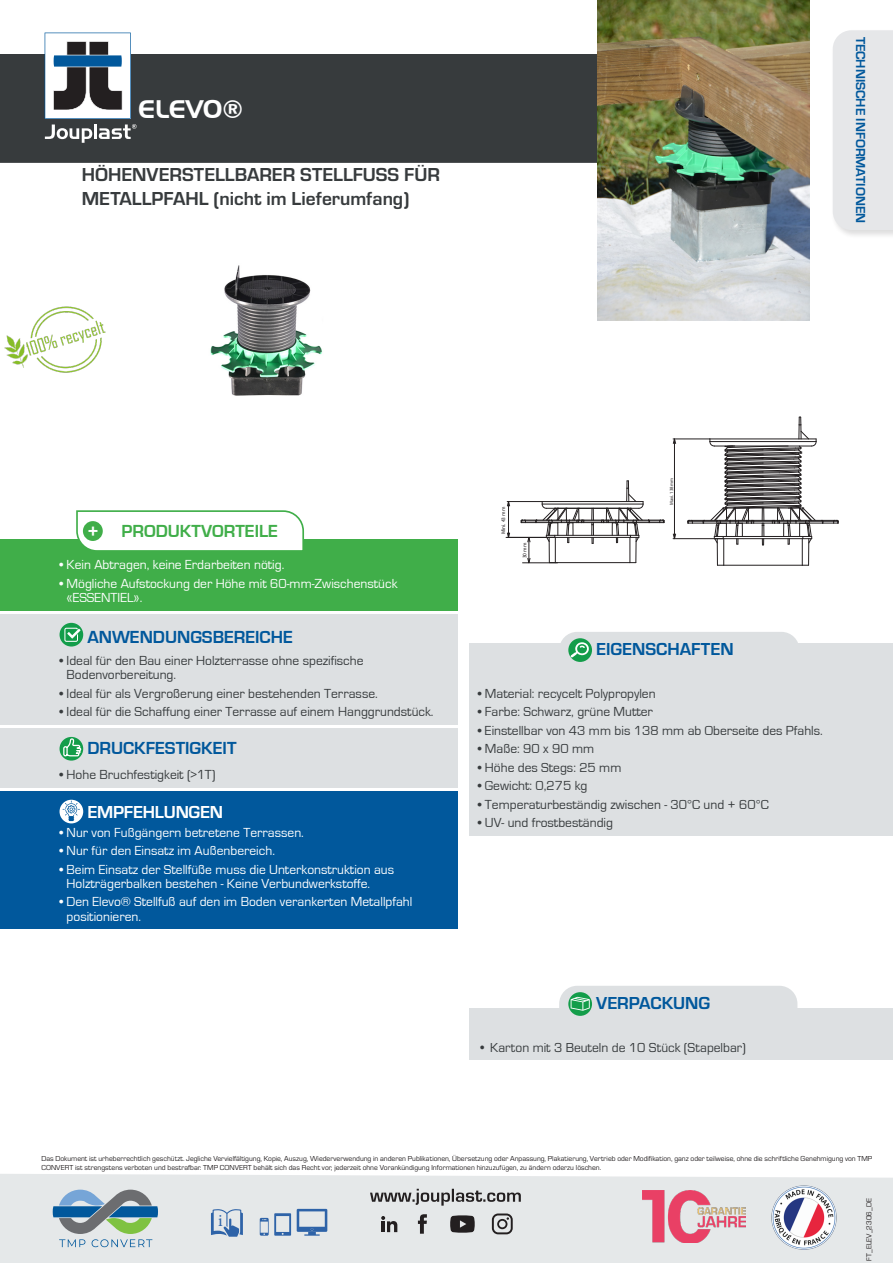
<style>
.page{position:relative;width:893px;height:1263px;background:#fff}
.page>*{position:absolute;margin:0;border:0;box-sizing:border-box;transform-origin:0 0}
.Nom_générique{font:24.75px "Handel Gothic BT";color:#fff}
.Désignation{font:700 19.5px/23.4px "Eurostile";color:#373b3d}
.t1{font:700 18px "Eurostile";color:#01589c}
.t2{font:700 18px "Eurostile";color:#01589c}
.t3{font:700 18px "Eurostile";color:#40ae49}
.Specifique{font:700 18px "Eurostile";letter-spacing:-.01em;color:#fff}
.t4{font:700 18px "Eurostile";color:#fff}
.t5{font:17.1px "Minion Pro";color:#2e63a8}
.Specifique-2{font:13.5px/14.2px "Eurostile";color:#373b3d}
.Specifique-3{font:13.5px/14.2px "Eurostile";color:#fff}
.t6{font:13.5px "Eurostile";color:#373b3d}
.t7{font:700 13.5px "Eurostile";color:#01589c}
.t8{font:7.5px/9px "Eurostile";color:#231f20}
.t9{font:5.4px "Myriad Pro";color:#231f20}
.t10{font:4.65px "Myriad Pro";color:#231f20}
</style>
<div class="page">
<div style="left:0;top:1174px;width:893px;height:89px;background:#e5e8e9"></div>
<div style="left:0;top:54px;width:598px;height:109px;background:#373b3d"></div>
<svg style="left:53px;top:1189px;width:105px;height:58px;background:#96afb7"></svg>
<img style="left:771px;top:1184px;width:66px;height:66px">
<img style="left:642px;top:1190px;width:104px;height:52px">
<svg style="left:370px;top:1189px;width:151px;height:16px;background:#aaabac"></svg>
<svg style="left:450px;top:1215px;width:25px;height:18px"></svg>
<svg style="left:381px;top:1216px;width:16px;height:16px"></svg>
<svg style="left:418px;top:1214px;width:9px;height:20px"></svg>
<svg style="left:492px;top:1213px;width:21px;height:21px"></svg>
<div style="left:469px;top:1009px;width:424px;height:51px;background:#dde0e2"></div>
<div style="left:559px;top:986px;width:238px;height:41px;background:#dde0e2;border-radius:18px"></div>
<svg style="left:568px;top:992px;width:24px;height:24px"></svg>
<svg style="left:571px;top:997px;width:19px;height:14px"></svg>
<div style="left:469px;top:643px;width:424px;height:192px;background:#dde0e2"></div>
<div style="left:559px;top:632px;width:240px;height:41px;background:#dde0e2;border-radius:18px"></div>
<svg style="left:568px;top:638px;width:24px;height:24px"></svg>
<svg style="left:571px;top:642px;width:18px;height:16px"></svg>
<img style="left:598px;top:1px;width:212px;height:320px">
<div style="left:830px;top:29px;width:63px;height:210px;background:#231f20;opacity:.15"></div>
<div style="left:833px;top:30px;width:60px;height:200px;background:#e6e7e9"></div>
<hr style="left:508px;top:501px;width:1px;height:36px;background:#231f20">
<hr style="left:507px;top:537px;width:48px;height:1px;background:#231f20">
<hr style="left:507px;top:501px;width:35px;height:1px;background:#231f20">
<svg style="left:506px;top:532px;width:5px;height:6px"></svg>
<svg style="left:506px;top:501px;width:5px;height:6px"></svg>
<svg style="left:520px;top:480px;width:145px;height:84px"></svg>
<hr style="left:674px;top:439px;width:1px;height:62px;background:#231f20">
<hr style="left:673px;top:439px;width:37px;height:1px;background:#231f20">
<svg style="left:672px;top:438px;width:5px;height:6px"></svg>
<hr style="left:674px;top:501px;width:1px;height:38px;background:#231f20">
<hr style="left:673px;top:538px;width:50px;height:1px;background:#231f20">
<svg style="left:672px;top:533px;width:5px;height:7px"></svg>
<svg style="left:687px;top:417px;width:152px;height:149px"></svg>
<svg style="left:45px;top:33px;width:92px;height:110px"></svg>
<div style="left:0;top:539px;width:458px;height:72px;background:#40ae49"></div>
<div style="left:0;top:614px;width:458px;height:111px;background:#dde0e2"></div>
<div style="left:60px;top:623px;width:23px;height:23px;background:#139d4a;border-radius:50%"></div>
<svg style="left:64px;top:628px;width:16px;height:14px"></svg>
<div style="left:0;top:728px;width:458px;height:60px;background:#dde0e2"></div>
<div style="left:60px;top:737px;width:23px;height:24px;background:#139d4a;border-radius:50%"></div>
<svg style="left:63px;top:736px;width:19px;height:21px"></svg>
<div style="left:0;top:791px;width:458px;height:138px;background:#01589c"></div>
<div style="left:60px;top:800px;width:23px;height:23px;background:#fff;border-radius:50%"></div>
<svg style="left:63px;top:800px;width:17px;height:21px"></svg>
<img style="left:4px;top:306px;width:101px;height:67px">
<img style="left:210px;top:265px;width:112px;height:131px">
<svg style="left:76px;top:510px;width:228px;height:41px"></svg>
<div style="left:83px;top:521px;width:20px;height:20px;background:#40ae49;border-radius:50%"></div>
<svg style="left:211px;top:1209px;width:32px;height:28px"></svg>
<svg style="left:260px;top:1213px;width:31px;height:23px"></svg>
<svg style="left:297px;top:1209px;width:30px;height:27px"></svg>
<p class="Nom_générique" style="left:139px;top:94px;width:106px">ELEVO®</p>
<p class="Désignation" style="left:82px;top:162px;width:360px">HÖHENVERSTELLBARER STELLFUSS FÜR<br>METALLPFAHL (nicht im Lieferumfang)</p>
<p class="t7" style="left:870px;top:37px;width:188px;rotate:90deg">TECHNISCHE INFORMATIONEN</p>
<p class="t4" style="left:88px;top:521px;width:13px">+</p>
<p class="t3" style="left:121px;top:521px;width:158px">PRODUKTVORTEILE</p>
<p class="Specifique-3" style="left:60px;top:558px;width:226px">• Kein Abtragen, keine Erdarbeiten nötig.</p>
<p class="Specifique-3" style="left:67px;top:577px;width:332px;text-indent:-7px">• Mögliche Aufstockung der Höhe mit 60-mm-Zwischenstück «ESSENTIEL».</p>
<p class="t1" style="left:87px;top:627px;width:207px">ANWENDUNGSBEREICHE</p>
<p class="Specifique-2" style="left:67px;top:654px;width:298px;text-indent:-7px">• Ideal für den Bau einer Holzterrasse ohne spezifische<br>Bodenvorbereitung.</p>
<p class="Specifique-2" style="left:60px;top:686px;width:320px">• Ideal für als Vergroßerung einer bestehenden Terrasse.</p>
<p class="Specifique-2" style="left:60px;top:705px;width:375px">• Ideal für die Schaffung einer Terrasse auf einem Hanggrundstück.</p>
<p class="t1" style="left:87px;top:738px;width:151px">DRUCKFESTIGKEIT</p>
<p class="Specifique-2" style="left:60px;top:768px;width:158px">• Hohe Bruchfestigkeit (&gt;1T)</p>
<p class="Specifique" style="left:87px;top:799px;width:137px">EMPFEHLUNGEN</p>
<p class="Specifique-3" style="left:60px;top:825px;width:246px">• Nur von Fußgängern betretene Terrassen.</p>
<p class="Specifique-3" style="left:60px;top:844px;width:217px">• Nur für den Einsatz im Außenbereich.</p>
<p class="Specifique-3" style="left:67px;top:862px;width:329px;text-indent:-7px">• Beim Einsatz der Stellfüße muss die Unterkonstruktion aus<br>Holzträgerbalken bestehen - Keine Verbundwerkstoffe.</p>
<p class="Specifique-3" style="left:67px;top:895px;width:347px;text-indent:-7px">• Den Elevo® Stellfuß auf den im Boden verankerten Metallpfahl positionieren.</p>
<p class="t9" style="left:500px;top:534px;width:29px;rotate:-90deg">Mini. 43 mm</p>
<p class="t9" style="left:521px;top:558px;width:17px;rotate:-90deg">30 mm</p>
<p class="t10" style="left:669px;top:505px;width:29px;rotate:-90deg">Maxi. 138 mm</p>
<p class="t2" style="left:596px;top:636px;width:139px">EIGENSCHAFTEN</p>
<p class="Specifique-2" style="left:478px;top:686px;width:179px">• Material: recycelt Polypropylen</p>
<p class="Specifique-2" style="left:478px;top:705px;width:177px">• Farbe: Schwarz, grüne Mutter</p>
<p class="Specifique-2" style="left:478px;top:723px;width:346px">• Einstellbar von 43 mm bis 138 mm ab Oberseite des Pfahls.</p>
<p class="Specifique-2" style="left:478px;top:742px;width:118px">• Maße: 90 x 90 mm</p>
<p class="Specifique-2" style="left:478px;top:760px;width:145px">• Höhe des Stegs: 25 mm</p>
<p class="Specifique-2" style="left:478px;top:779px;width:111px">• Gewicht: 0,275 kg</p>
<p class="Specifique-2" style="left:478px;top:797px;width:292px">• Temperaturbeständig zwischen - 30°C und + 60°C</p>
<p class="Specifique-2" style="left:478px;top:816px;width:137px">• UV- und frostbeständig</p>
<p class="t2" style="left:596px;top:990px;width:116px">VERPACKUNG</p>
<p class="t6" style="left:478px;top:1038px;width:269px">• Karton mit 3 Beuteln de 10 Stück (Stapelbar)</p>
<p class="t8" style="left:42px;top:1154px;width:832px">Das Dokument ist urheberrechtlich geschützt. Jegliche Vervielfältigung, Kopie, Auszug, Wiederverwendung in anderen Publikationen, Übersetzung oder Anpassung, Plakatierung, Vertrieb oder Modifikation, ganz oder teilweise, ohne die schriftliche Genehmigung von TMP<br>CONVERT ist strengstens verboten und bestrafbar. TMP CONVERT behält sich das Recht vor, jederzeit ohne Vorankündigung Informationen hinzuzufügen, zu ändern oderzu löschen.</p>
<p class="t5" style="left:218px;top:1208px;width:6px">i</p>
<p class="t8" style="left:864px;top:1261px;width:64px;rotate:-90deg">FT_ELEV_2306_DE</p>
</div>
